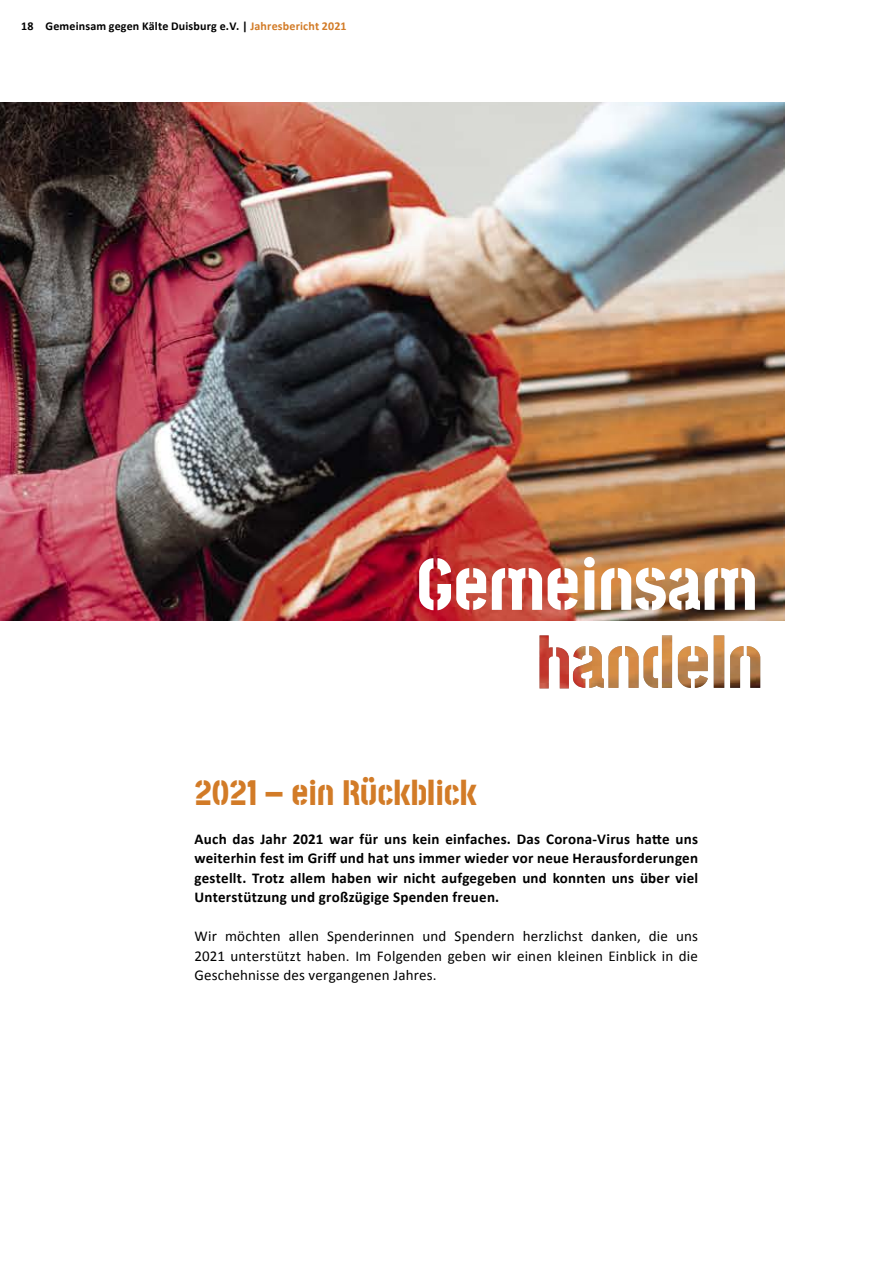
<style>
.page{position:relative;width:893px;height:1263px;background:#fff}
.page>*{position:absolute;margin:0;border:0;box-sizing:border-box;transform-origin:0 0}
.t1{font:800 75px "Post No Bills Colombo";color:#fff}
.t2{font:800 36px "Post No Bills Colombo";color:#d27b27}
.t3{font:700 15px/19.5px "Calibri";letter-spacing:.015em;color:#000;text-align:justify}
.t4{font:15px/19.5px "Calibri";letter-spacing:.01em;color:#000;text-align:justify}
.t5{font:700 12px "Calibri";letter-spacing:.015em;color:#000}
.s1{color:#d27b27}
</style>
<div class="page">
<img style="left:0;top:103px;width:785px;height:518px">
<img style="left:539px;top:635px;width:221px;height:53px">
<p class="t5" style="left:21px;top:19px;width:327px">18 Gemeinsam gegen Kälte Duisburg e.V. | <span class="s1">Jahresbericht 2021</span></p>
<h1 class="t1" style="left:416px;top:536px;width:343px">Gemeinsam</h1>
<h2 class="t2" style="left:195px;top:769px;width:284px">2021 – ein Rückblick</h2>
<p class="t3" style="left:195px;top:828px;width:505px">Auch das Jahr 2021 war für uns kein einfaches. Das Corona-Virus hatte uns weiterhin fest im Griff und hat uns immer wieder vor neue Herausforderungen gestellt. Trotz allem haben wir nicht aufgegeben und konnten uns über viel Unterstützung und großzügige Spenden freuen.</p>
<p class="t4" style="left:195px;top:926px;width:505px">Wir möchten allen Spenderinnen und Spendern herzlichst danken, die uns 2021 unterstützt haben. Im Folgenden geben wir einen kleinen Einblick in die Geschehnisse des vergangenen Jahres.</p>
</div>
